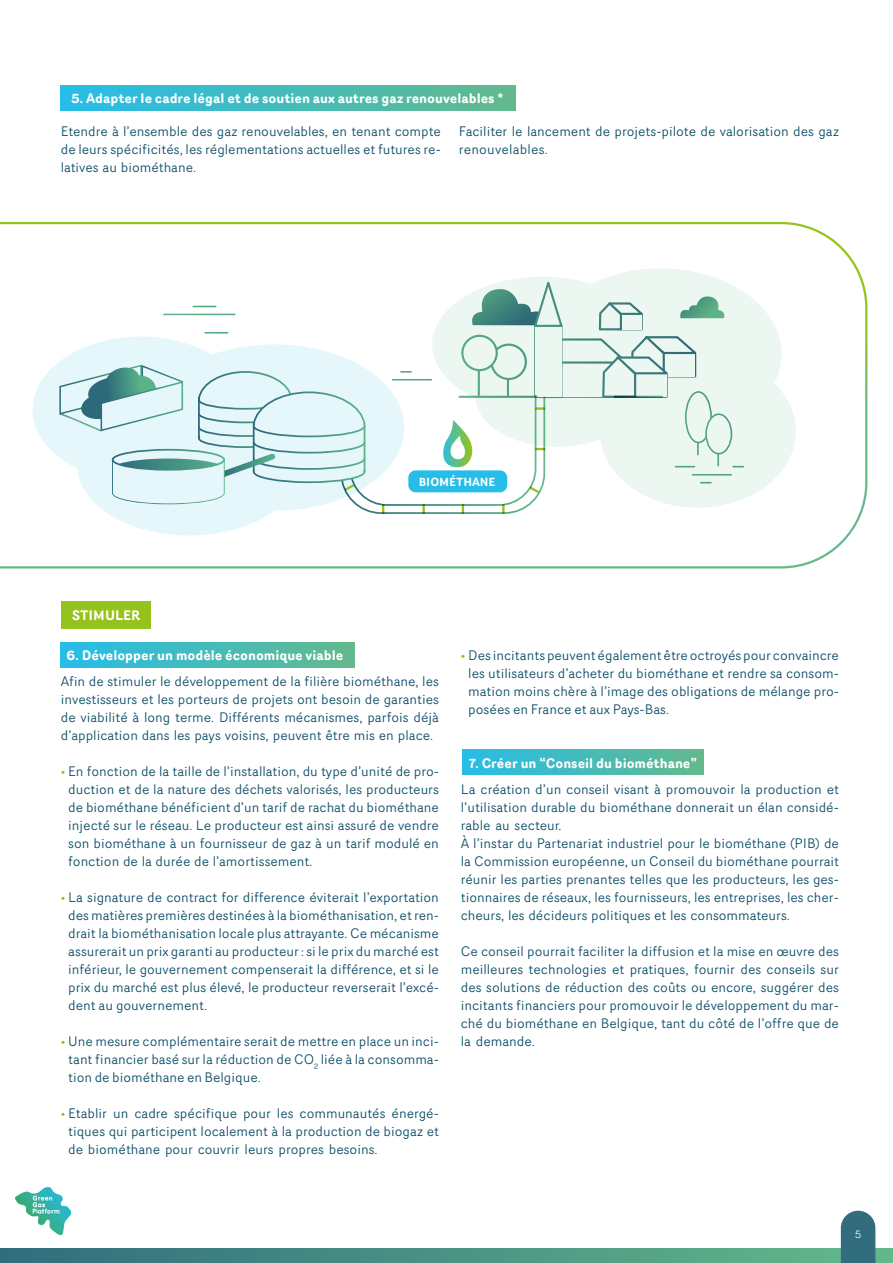
<style>
.page{position:relative;width:893px;height:1263px;background:#fff}
.page>*{position:absolute;margin:0;border:0;box-sizing:border-box;transform-origin:0 0}
.t1{font:13.5px/18px "Router";color:#0b4c66;text-align:justify}
.t2{font:700 13.5px "Router";color:#fff}
.t3{font:700 11.55px "Router";color:#fff}
.t4{font:10.8px "Router";color:#fff}
.t5{font:7.8px "Router";color:#0b4c66}
.s1{color:#95c21d}
</style>
<div class="page">
<svg style="left:0;top:1248px;width:893px;height:15px;background:#499183"></svg>
<img style="left:15px;top:1187px;width:55px;height:47px">
<svg style="left:841px;top:1211px;width:34px;height:52px;background:#3f7685"></svg>
<div style="left:61px;top:601px;width:89px;height:27px;background:#95c21d"></div>
<svg style="left:0;top:222px;width:867px;height:346px"></svg>
<div style="left:539px;top:268px;width:243px;height:171px;background:#e8f5ee;border-radius:50%"></div>
<div style="left:600px;top:355px;width:196px;height:153px;background:#e8f5ee;border-radius:50%"></div>
<div style="left:33px;top:337px;width:216px;height:145px;background:#e6f7fc;border-radius:50%"></div>
<div style="left:77px;top:395px;width:224px;height:140px;background:#e6f7fc;border-radius:50%"></div>
<div style="left:705px;top:413px;width:27px;height:41px;border:2px solid #fff;border-radius:50%"></div>
<hr style="left:692px;top:474px;width:39px;height:2px;background:#fff">
<svg style="left:58px;top:280px;width:668px;height:235px"></svg>
<hr style="left:205px;top:332px;width:23px;height:2px;background:#fff">
<div style="left:61px;top:642px;width:293px;height:26px;background:linear-gradient(to right,#26bde8,#63b98c)"></div>
<div style="left:462px;top:749px;width:241px;height:26px;background:linear-gradient(to right,#26bde8,#63b98c)"></div>
<div style="left:61px;top:85px;width:455px;height:26px;background:linear-gradient(to right,#26bde8,#64b98c)"></div>
<p class="t2" style="left:71px;top:89px;width:433px">5. Adapter le cadre légal et de soutien aux autres gaz renouvelables *</p>
<p class="t1" style="left:61px;top:122px;width:382px">Etendre ’là ensemble des gaz renouvelables, en tenant compte</p>
<p class="t1" style="left:61px;top:158px;width:137px">latives au biométhane.</p>
<p class="t1" style="left:61px;top:140px;width:382px">de leurs spécificités, les réglementations actuelles et futures re-</p>
<p class="t1" style="left:459px;top:122px;width:382px">Faciliter le lancement de projets-pilote de valorisation des gaz renouvelables.</p>
<p class="t3" style="left:419px;top:474px;width:78px">BIOMÉTHANE</p>
<p class="t2" style="left:72px;top:606px;width:70px">STIMULER</p>
<p class="t2" style="left:66px;top:646px;width:278px">6. Développer un modèle économique viable</p>
<p class="t1" style="left:61px;top:672px;width:380px">Afin de stimuler le développement de la filière biométhane, les investisseurs et les porteurs de projets ont besoin de garanties de viabilité à long terme. Différents mécanismes, parfois déjà ’d application dans les pays voisins, peuvent être mis en place.</p>
<p class="t1" style="left:61px;top:762px;width:380px"><span class="s1">•</span> En fonction de la taille de ’l installation, du type ’d unité de pro-</p>
<p class="t1" style="left:68px;top:798px;width:372px">de biométhane bénéficient ’d un tarif de rachat du biométhane injecté sur le réseau. Le producteur est ainsi assuré de vendre son biométhane à un fournisseur de gaz à un tarif modulé en fonction de la durée de ’l amortissement.</p>
<p class="t1" style="left:61px;top:888px;width:380px"><span class="s1">•</span> La signature de contract for difference éviterait ’l exportation</p>
<p class="t1" style="left:68px;top:924px;width:372px">drait la biométhanisation locale plus attrayante. Ce mécanisme</p>
<p class="t1" style="left:68px;top:780px;width:372px">duction et de la nature des déchets valorisés, les producteurs</p>
<p class="t1" style="left:68px;top:906px;width:372px">des matières premières destinées laà biométhanisation, et ren-</p>
<p class="t1" style="left:68px;top:942px;width:372px">assurerait un prix garanti au producteur : si le prix du marché est inférieur le, gouvernement compenserait la différence, et si le</p>
<p class="t1" style="left:68px;top:996px;width:140px">dent au gouvernement.</p>
<p class="t1" style="left:68px;top:978px;width:372px">prix du marché est plus élevé le, producteur reverserait ’l excé-</p>
<p class="t1" style="left:61px;top:1032px;width:380px"><span class="s1">•</span> Une mesure complémentaire serait de mettre en place un inci-</p>
<p class="t1" style="left:68px;top:1068px;width:194px">tion de biométhane en Belgique.</p>
<p class="t1" style="left:68px;top:1050px;width:247px">tant financier basé sur la réduction de CO</p>
<p class="t1" style="left:321px;top:1050px;width:120px">liée laà consomma-</p>
<p class="t5" style="left:314px;top:1061px;width:6px">2</p>
<p class="t1" style="left:61px;top:1104px;width:380px"><span class="s1">•</span> Etablir un cadre spécifique pour les communautés énergé-</p>
<p class="t1" style="left:68px;top:1140px;width:311px">de biométhane pour couvrir leurs propres besoins.</p>
<p class="t1" style="left:68px;top:1122px;width:372px">tiques qui participent localement laà production de biogaz et</p>
<p class="t1" style="left:461px;top:646px;width:380px"><span class="s1">•</span> Desincitantspeuventégalementêtreoctroyéspourconvaincre</p>
<p class="t1" style="left:468px;top:664px;width:372px">les utilisateurs ’d acheter du biométhane et rendre sa consom-</p>
<p class="t1" style="left:468px;top:682px;width:372px">mation moins chère ’là image des obligations de mélange pro-</p>
<p class="t1" style="left:468px;top:700px;width:202px">posées en France et aux Pays-Bas.</p>
<p class="t2" style="left:469px;top:754px;width:229px">7. Créer un “Conseil du biométhane“</p>
<p class="t1" style="left:461px;top:780px;width:380px">La création ’d un conseil visant à promouvoir la production et</p>
<p class="t1" style="left:461px;top:816px;width:102px">rable au secteur.</p>
<p class="t1" style="left:461px;top:798px;width:380px">’l utilisation durable du biométhane donnerait un élan considé-</p>
<p class="t1" style="left:461px;top:834px;width:380px">À ’l instar du Partenariat industriel pour le biométhane (PIB) de la Commission européenne, un Conseil du biométhane pourrait</p>
<p class="t1" style="left:461px;top:870px;width:380px">réunir les parties prenantes telles que les producteurs, les ges-</p>
<p class="t1" style="left:461px;top:888px;width:380px">tionnaires de réseaux, les fournisseurs, les entreprises, les cher-</p>
<p class="t1" style="left:461px;top:906px;width:331px">cheurs, les décideurs politiques et les consommateurs.</p>
<p class="t1" style="left:461px;top:942px;width:380px">Ce conseil pourrait faciliter la diffusion et la mise en œuvre des meilleures technologies et pratiques, fournir des conseils sur des solutions de réduction des coûts ou encore, suggérer des</p>
<p class="t1" style="left:461px;top:1014px;width:380px">ché du biométhane en Belgique, tant du côté de ’l offre que de</p>
<p class="t1" style="left:461px;top:996px;width:380px">incitants financiers pour promouvoir le développement du mar-</p>
<p class="t1" style="left:461px;top:1032px;width:75px">la demande.</p>
<p class="t4" style="left:855px;top:1227px;width:7px">5</p>
</div>
